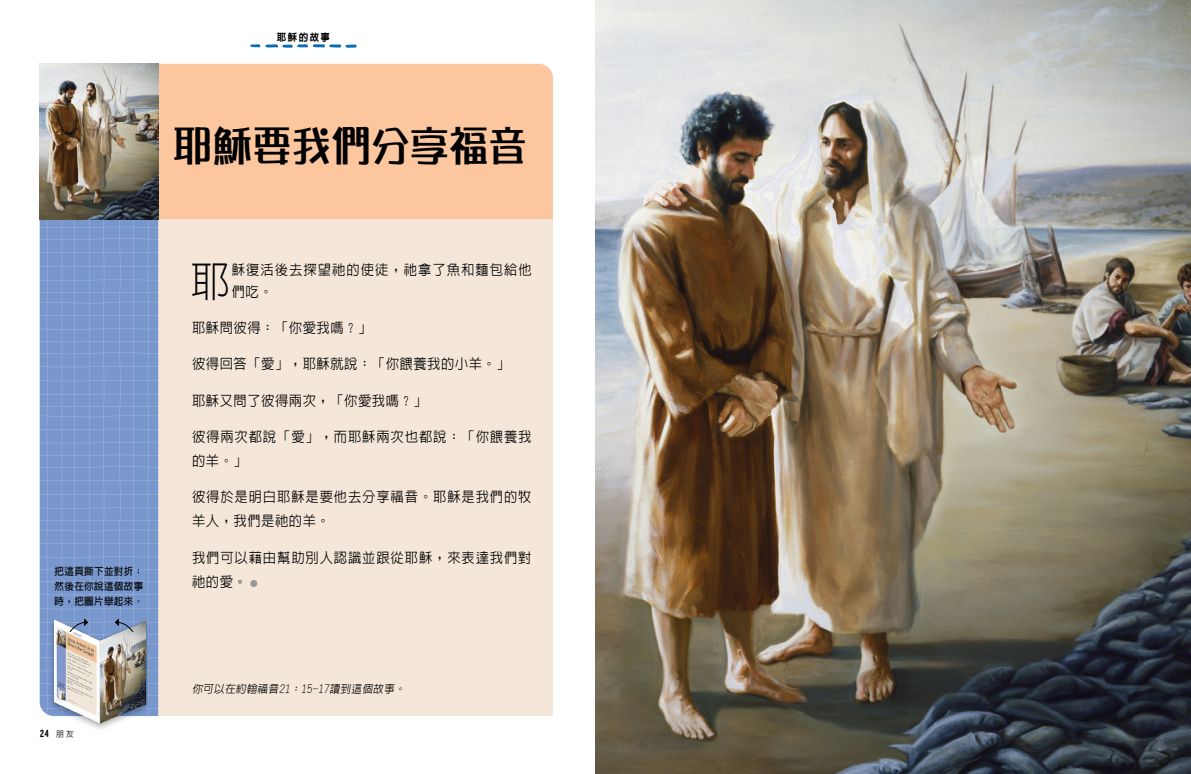
<style>
.page{position:relative;width:1191px;height:774px;background:#fff}
.page>*{position:absolute;margin:0;border:0;box-sizing:border-box;transform-origin:0 0}
.p1_first{font:300 42px "AR Hei B5";color:#000;scale:.95 1}
.h1_next{font:800 40px "AR Xin Chao POPB5";letter-spacing:.04em;color:#000;scale:.95 1}
.p1{font:500 14px/24px "AR Hei B5";letter-spacing:.065em;color:#000;scale:.95 1}
.p1-2{font:500 14px "AR Hei B5";letter-spacing:.04em;color:#000;scale:.95 1}
.p1_first-2{font:500 14px/22px "AR Hei B5";letter-spacing:.075em;color:#000;scale:.95 1}
.p1_aside_info_first{font:500 11px "AR Hei B5";color:#000;scale:.95 1}
.p1_kicker__Custom{font:700 10px/14.6px "AR Hei B5";letter-spacing:.04em;color:#000;text-align:justify;scale:.95 1}
.p1_series-title{font:800 10px "AR Hei B5";letter-spacing:.15em;color:#000;scale:.95 1}
.Folio_L_verso{font:800 9.2px "AR Hei B5";color:#000;scale:.95 1}
.Folio_L_verso-2{font:500 8.2px "AR Hei B5";color:#000;scale:.95 1}
.s1{font-family:"Ding P Ilds Dpi";font-weight:400;font-size:10px;color:#969798}
</style>
<div class="page">
<div style="left:59px;top:213px;width:494px;height:503px;background:#f4e7da"></div>
<div style="left:158px;top:64px;width:395px;height:155px;background:#fcc79e"></div>
<img style="left:595px;top:0;width:596px;height:774px">
<svg style="left:250px;top:44px;width:107px;height:4px"></svg>
<img style="left:40px;top:64px;width:118px;height:155px">
<img style="left:69px;top:716px;width:64px;height:13px">
<svg style="left:40px;top:219px;width:118px;height:497px;background:#819bc7"></svg>
<p class="p1_series-title" style="left:277px;top:32px;width:58px">耶穌的故事</p>
<p class="h1_next" style="left:173px;top:126px;width:373px">耶穌要我們分享福音</p>
<p class="p1_kicker__Custom" style="left:55px;top:564px;width:95px">把這頁撕下並對折；然後在你說這個故事時，把圖片舉起來。</p>
<p class="Folio_L_verso" style="left:40px;top:729px;width:11px">24</p>
<p class="Folio_L_verso-2" style="left:56px;top:730px;width:20px">朋友</p>
<p class="p1_first" style="left:190px;top:260px;width:43px">耶</p>
<p class="p1_first-2" style="left:232px;top:258px;width:317px">穌復活後去探望祂的使徒，祂拿了魚和麵包給他們吃。</p>
<p class="p1-2" style="left:192px;top:321px;width:190px">耶穌問彼得：「你愛我嗎？」</p>
<p class="p1-2" style="left:192px;top:357px;width:336px">彼得回答「愛」，耶穌就說：「你餵養我的小羊。」</p>
<p class="p1-2" style="left:192px;top:393px;width:248px">耶穌又問了彼得兩次，「你愛我嗎？」</p>
<p class="p1" style="left:192px;top:425px;width:359px">彼得兩次都說「愛」，而耶穌兩次也都說：「你餵養我的羊。」</p>
<p class="p1" style="left:192px;top:485px;width:359px">彼得於是明白耶穌是要他去分享福音。耶穌是我們的牧羊人，我們是祂的羊。</p>
<p class="p1" style="left:192px;top:545px;width:359px">我們可以藉由幫助別人認識並跟從耶穌，來表達我們對祂的愛。 <span class="s1">●</span></p>
<p class="p1_aside_info_first" style="left:192px;top:684px;width:227px">你可以在約翰福音21：15--17讀到這個故事。</p>
</div>
